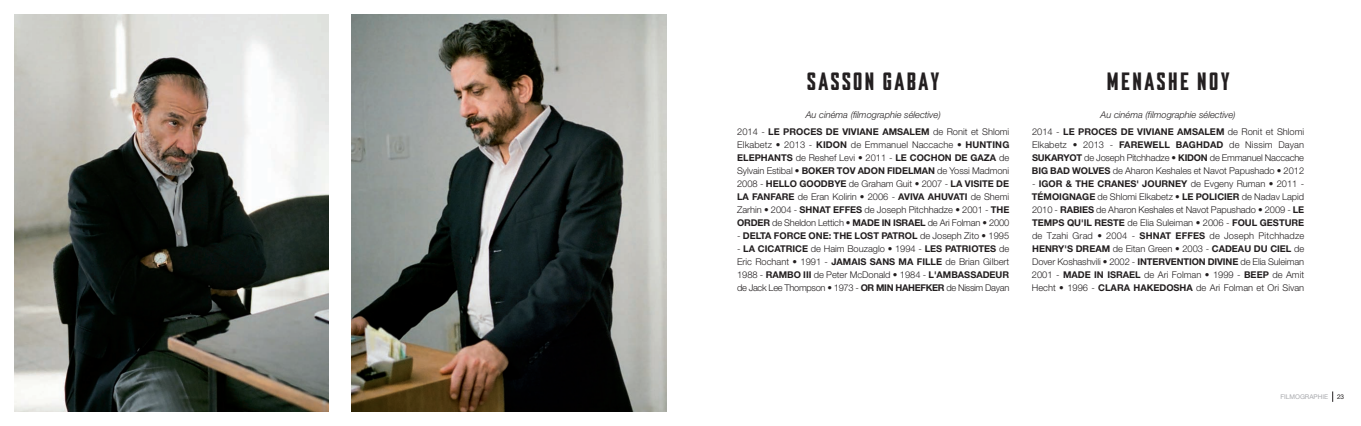
<style>
.page{position:relative;width:1361px;height:426px;background:#fff}
.page>*{position:absolute;margin:0;border:0;box-sizing:border-box;transform-origin:0 0}
.t1{font:25px "Mandatory 29";letter-spacing:.1em;color:#231f20}
.t2{font:300 9.3px/13px "Helvetica Neue";letter-spacing:-.005em;color:#231f20;text-align:justify}
.t3{font:italic 300 9.3px/17px "Helvetica Neue";color:#231f20;text-align:center}
.t4{font:700 9.3px "Helvetica Neue";color:#231f20}
.t5{font:6.5px "Helvetica Neue";color:#a8a9ad}
.t6{font:6.5px "Helvetica Neue";color:#231f20}
.s1{font-style:normal}
.s2{font-weight:700;font-style:normal}
.s3{font-weight:700}
.s4{font-weight:300}
</style>
<div class="page">
<img style="left:14px;top:14px;width:315px;height:397px">
<img style="left:351px;top:14px;width:315px;height:397px">
<h1 class="t1" style="left:807px;top:72px;width:134px">SASSON GABAY</h1>
<h1 class="t1" style="left:1107px;top:72px;width:124px">MENASHE NOY</h1>
<p class="t3" style="left:737px;top:106px;width:274px">Au cinéma (filmographie sélective)<br><span class="s1">2014 -</span> <span class="s2">LE PROCES DE VIVIANE AMSALEM</span> <span class="s1">de Ronit et Shlomi</span></p>
<p class="t2" style="left:737px;top:138px;width:274px">Elkabetz • 2013 - <span class="s3">KIDON</span> de Emmanuel Naccache • <span class="s3">HUNTING ELEPHANTS</span> de Reshef Levi • 2011 - <span class="s3">LE COCHON DE GAZA</span> de Sylvain Estibal • <span class="s3">BOKER TOV ADON FIDELMAN</span> de Yossi Madmoni 2008 - <span class="s3">HELLO GOODBYE</span> de Graham Guit • 2007 - <span class="s3">LA VISITE DE LA FANFARE</span> de Eran Kolirin • 2006 - <span class="s3">AVIVA AHUVATI</span> de Shemi Zarhin • 2004 - <span class="s3">SHNAT EFFES</span> de Joseph Pitchhadze • 2001 - <span class="s3">THE ORDER</span> de Sheldon Lettich • <span class="s3">MADE IN ISRAEL</span> de Ari Folman • 2000</p>
<p class="t4" style="left:737px;top:232px;width:274px"><span class="s4">-</span> DELTA FORCE ONE: THE LOST PATROL <span class="s4">de Joseph Zito • 1995</span></p>
<p class="t2" style="left:737px;top:242px;width:274px">- <span class="s3">LA CICATRICE</span> de Haim Bouzaglo • 1994 - <span class="s3">LES PATRIOTES</span> de Eric Rochant • 1991 - <span class="s3">JAMAIS SANS MA FILLE</span> de Brian Gilbert 1988 - <span class="s3">RAMBO III</span> de Peter McDonald • 1984 - <span class="s3">L'AMBASSADEUR </span>de Jack Lee Thompson • 1973 - <span class="s3">OR MIN HAHEFKER</span> de Nissim Dayan</p>
<p class="t3" style="left:1032px;top:106px;width:274px">Au cinéma (filmographie sélective)<br><span class="s1">2014 -</span> <span class="s2">LE PROCES DE VIVIANE AMSALEM</span> <span class="s1">de Ronit et Shlomi</span></p>
<p class="t2" style="left:1032px;top:138px;width:274px">Elkabetz • 2013 - <span class="s3">FAREWELL BAGHDAD</span> de Nissim Dayan <span class="s3">SUKARYOT</span> de Joseph Pitchhadze • <span class="s3">KIDON</span> de Emmanuel Naccache <span class="s3">BIG BAD WOLVES</span> de Aharon Keshales et Navot Papushado • 2012</p>
<p class="t2" style="left:1032px;top:177px;width:274px">- <span class="s3">IGOR &amp; THE CRANES' JOURNEY</span> de Evgeny Ruman • 2011 - <span class="s3">TÉMOIGNAGE</span> de Shlomi Elkabetz • <span class="s3">LE POLICIER</span> de Nadav Lapid 2010 - <span class="s3">RABIES</span> de Aharon Keshales et Navot Papushado • 2009 - <span class="s3">LE TEMPS QU'IL RESTE</span> de Elia Suleiman • 2006 - <span class="s3">FOUL GESTURE </span>de Tzahi Grad • 2004 - <span class="s3">SHNAT EFFES</span> de Joseph Pitchhadze <span class="s3">HENRY'S DREAM</span> de Eitan Green • 2003 - <span class="s3">CADEAU DU CIEL</span> de Dover Koshashvili • 2002 - <span class="s3">INTERVENTION DIVINE</span> de Elia Suleiman 2001 - <span class="s3">MADE IN ISRAEL</span> de Ari Folman • 1999 - <span class="s3">BEEP</span> de Amit Hecht • 1996 - <span class="s3">CLARA HAKEDOSHA</span> de Ari Folman et Ori Sivan</p>
<p class="t5" style="left:1280px;top:394px;width:49px">FILMOGRAPHIE</p>
<p class="t6" style="left:1337px;top:394px;width:9px">23</p>
</div>
